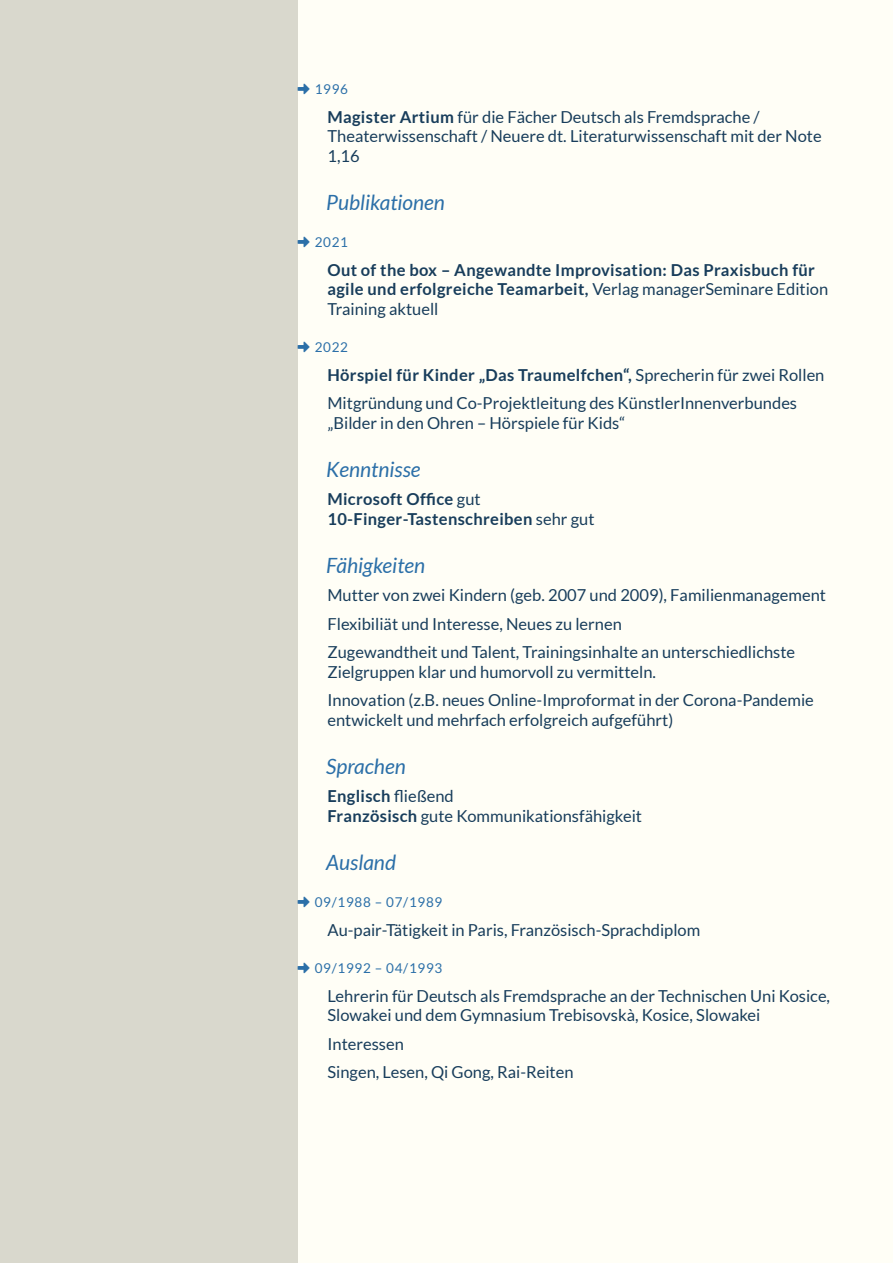
<style>
.page{position:relative;width:893px;height:1263px;background:#fffef6}
.page>*{position:absolute;margin:0;border:0;box-sizing:border-box;transform-origin:0 0}
.t1{font:italic 21px "Lato";color:#2b6fa8}
.t2{font:16.5px/28.5px "Lato";color:#183d5b}
.t3{font:700 16.5px/19.5px "Lato";letter-spacing:.02em;color:#183d5b}
.t4{font:13.5px "Lato";letter-spacing:.05em;color:#2b6fa8}
.s1{font-weight:700}
.s2{font-weight:400}
</style>
<div class="page">
<div style="left:0;top:0;width:298px;height:1263px;background:#d9d8cd"></div>
<p class="t4" style="left:315px;top:83px;width:35px">1996</p>
<p class="t2" style="left:327px;top:108px;width:496px;line-height:19.5px"><span class="s1">Magister Artium</span> für die Fächer Deutsch als Fremdsprache /<br>Theaterwissenschaft / Neuere dt. Literaturwissenschaft mit der Note<br>1,16</p>
<p class="t1" style="left:326px;top:193px;width:120px">Publikationen</p>
<p class="t4" style="left:315px;top:236px;width:35px">2021</p>
<p class="t3" style="left:327px;top:261px;width:502px">Out of the box – Angewandte Improvisation: Das Praxisbuch für agile und erfolgreiche Teamarbeit, <span class="s2">Verlag managerSeminare Edition<br>Training aktuell</span></p>
<p class="t4" style="left:315px;top:341px;width:35px">2022</p>
<p class="t2" style="left:327px;top:361px;width:498px"><span class="s1">Hörspiel für Kinder „Das Traumelfchen“,</span> Sprecherin für zwei Rollen<br>Mitgründung und Co-Projektleitung des KünstlerInnenverbundes</p>
<p class="t2" style="left:327px;top:409px;width:299px">„Bilder in den Ohren – Hörspiele für Kids“</p>
<p class="t1" style="left:326px;top:460px;width:96px">Kenntnisse</p>
<p class="t3" style="left:327px;top:490px;width:269px">Microsoft Office <span class="s2">gut<br></span>10-Finger-Tastenschreiben <span class="s2">sehr gut</span></p>
<p class="t1" style="left:326px;top:556px;width:101px">Fähigkeiten</p>
<p class="t2" style="left:327px;top:582px;width:500px">Mutter von zwei Kindern (geb. 2007 und 2009), Familienmanagement<br>Flexibiliät und Interesse, Neues zu lernen<br>Zugewandtheit und Talent, Trainingsinhalte an unterschiedlichste</p>
<p class="t2" style="left:327px;top:658px;width:488px">Zielgruppen klar und humorvoll zu vermitteln.<br>Innovation (z.B. neues Online-Improformat in der Corona-Pandemie</p>
<p class="t2" style="left:327px;top:706px;width:347px">entwickelt und mehrfach erfolgreich aufgeführt)</p>
<p class="t1" style="left:326px;top:757px;width:81px">Sprachen</p>
<p class="t2" style="left:327px;top:787px;width:316px;line-height:19.5px"><span class="s1">Englisch</span> fließend<br><span class="s1">Französisch</span> gute Kommunikationsfähigkeit</p>
<p class="t1" style="left:326px;top:853px;width:71px">Ausland</p>
<p class="t4" style="left:315px;top:896px;width:129px">09/1988 – 07/1989</p>
<p class="t2" style="left:327px;top:916px;width:374px">Au-pair-Tätigkeit in Paris, Französisch-Sprachdiplom</p>
<p class="t4" style="left:315px;top:962px;width:129px">09/1992 – 04/1993</p>
<p class="t2" style="left:327px;top:987px;width:504px;line-height:19.5px">Lehrerin für Deutsch als Fremdsprache an der Technischen Uni Kosice,<br>Slowakei und dem Gymnasium Trebisovskà, Kosice, Slowakei</p>
<p class="t2" style="left:327px;top:1030px;width:248px">Interessen<br>Singen, Lesen, Qi Gong, Rai-Reiten</p>
</div>
